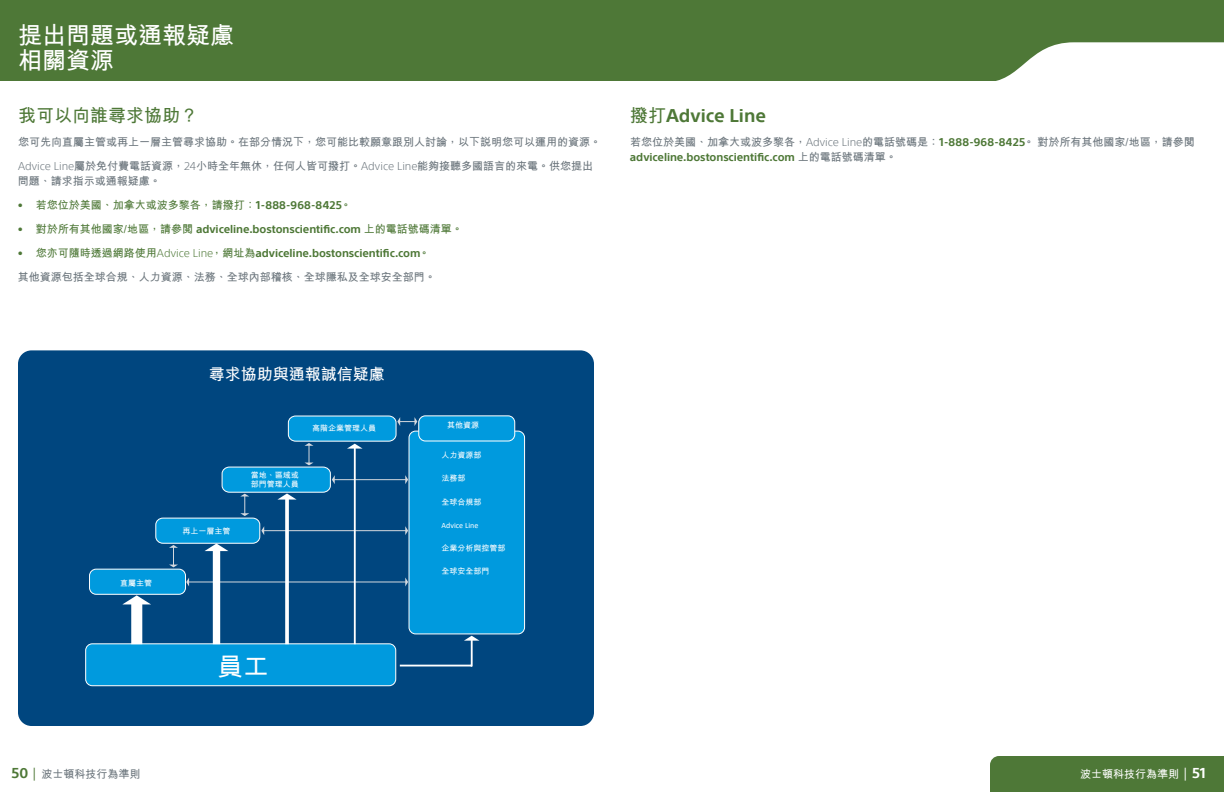
<style>
.page{position:relative;width:1224px;height:792px;background:#fff}
.page>*{position:absolute;margin:0;border:0;box-sizing:border-box;transform-origin:0 0}
.t1{font:700 26px "M Hei HK";color:#fff}
.t2{font:700 24px/25px "M Hei HK";color:#fff}
.t3{font:700 18px "SST";color:#4e7837}
.t4{font:700 18px "M Hei HK";color:#4e7837}
.t5{font:700 16px "M Hei HK";color:#fff}
.t6{font:700 11px/24px "M Hei HK";color:#6a747b}
.t7{font:700 11px "SST";letter-spacing:-.005em;color:#4e7837}
.t8{font:700 11px "M Hei HK";color:#4e7837}
.t9{font:700 11px "M Hei HK";color:#fff}
.t10{font:700 8px/9.2px "M Hei HK";color:#fff}
.t11{font:8px "Calibri";color:#fff}
.s1{font-family:"SST";font-weight:300}
.s2{font-family:"SST"}
.s3{font-weight:300}
.s4{font-family:"M Hei HK"}
.s5{font-family:"SST";color:#4e7837}
.s6{font-family:"M Hei HK";color:#6a747b}
.s7{font-family:"SST";font-size:14px;color:#4e7837}
.s8{font-family:"SST";font-weight:400;font-size:14px;color:#4e7837}
.s9{font-family:"SST";font-weight:400;font-size:14px}
.s10{font-family:"SST";font-size:14px}
</style>
<div class="page">
<div style="left:990px;top:756px;width:234px;height:36px;background:#4e7837"></div>
<div style="left:0;top:0;width:1224px;height:81px;background:#4e7837"></div>
<svg style="left:996px;top:42px;width:228px;height:39px;background:#e4eae1"></svg>
<div style="left:18px;top:350px;width:576px;height:376px;background:#00467f;border-radius:14px"></div>
<div style="left:86px;top:644px;width:310px;height:42px;background:#009ade;border-radius:7px"></div>
<div style="left:85px;top:643px;width:311px;height:43px;border:1px solid #fff;border-radius:7px"></div>
<div style="left:409px;top:431px;width:116px;height:203px;background:#009ade;border-radius:7px"></div>
<div style="left:409px;top:431px;width:116px;height:203px;border:1px solid #fff;border-radius:7px"></div>
<div style="left:90px;top:569px;width:96px;height:25px;background:#009ade;border-radius:7px"></div>
<div style="left:89px;top:569px;width:97px;height:26px;border:1px solid #fff;border-radius:7px"></div>
<div style="left:156px;top:518px;width:104px;height:25px;background:#009ade;border-radius:7px"></div>
<div style="left:155px;top:518px;width:105px;height:26px;border:1px solid #fff;border-radius:7px"></div>
<div style="left:222px;top:467px;width:108px;height:25px;background:#009ade;border-radius:7px"></div>
<div style="left:222px;top:467px;width:109px;height:26px;border:1px solid #fff;border-radius:7px"></div>
<div style="left:288px;top:416px;width:108px;height:25px;background:#009ade;border-radius:7px"></div>
<div style="left:288px;top:416px;width:109px;height:26px;border:1px solid #fff;border-radius:7px"></div>
<div style="left:419px;top:416px;width:96px;height:25px;background:#009ade;border-radius:7px"></div>
<div style="left:418px;top:415px;width:97px;height:26px;border:1px solid #fff;border-radius:7px"></div>
<hr style="left:188px;top:582px;width:218px;height:1px;background:#d4d8de">
<svg style="left:405px;top:578px;width:3px;height:8px"></svg>
<svg style="left:186px;top:578px;width:3px;height:8px"></svg>
<hr style="left:264px;top:530px;width:142px;height:1px;background:#d4d8de">
<svg style="left:405px;top:526px;width:3px;height:9px"></svg>
<svg style="left:261px;top:526px;width:3px;height:9px"></svg>
<hr style="left:334px;top:479px;width:72px;height:1px;background:#d4d8de">
<svg style="left:405px;top:475px;width:3px;height:9px"></svg>
<svg style="left:332px;top:475px;width:3px;height:9px"></svg>
<svg style="left:397px;top:417px;width:20px;height:9px"></svg>
<svg style="left:305px;top:443px;width:8px;height:22px"></svg>
<svg style="left:240px;top:494px;width:9px;height:22px"></svg>
<svg style="left:169px;top:545px;width:9px;height:22px"></svg>
<div style="left:131px;top:602px;width:11px;height:42px;background:#fff"></div>
<svg style="left:123px;top:595px;width:28px;height:9px"></svg>
<div style="left:213px;top:549px;width:7px;height:95px;background:#fff"></div>
<svg style="left:205px;top:544px;width:23px;height:7px"></svg>
<svg style="left:285px;top:500px;width:4px;height:144px"></svg>
<svg style="left:278px;top:494px;width:19px;height:6px"></svg>
<hr style="left:354px;top:447px;width:2px;height:197px;background:#fff">
<svg style="left:347px;top:444px;width:15px;height:5px"></svg>
<hr style="left:400px;top:665px;width:72px;height:1px;background:#fff">
<hr style="left:471px;top:639px;width:2px;height:27px;background:#fff">
<svg style="left:464px;top:636px;width:15px;height:5px"></svg>
<h2 class="t2" style="left:18px;top:21px;width:217px">提出問題或通報疑慮相關資源</h2>
<h3 class="t4" style="left:18px;top:102px;width:181px">我可以向誰尋求協助？</h3>
<p class="t6" style="left:18px;top:129px;width:584px">您可先向直屬主管或再上一層主管尋求協助。在部分情況下，您可能比較願意跟別人討論，以下說明您可以運用的資源。<br><span class="s1">Advice Line</span>屬於免付費電話資源，<span class="s1">24</span>小時全年無休，任何人皆可撥打。<span class="s1">Advice Line</span>能夠接聽多國語言的來電。供您提出</p>
<p class="t6" style="left:18px;top:168px;width:145px">問題、請求指示或通報疑慮。</p>
<p class="t8" style="left:18px;top:197px;width:335px"><span class="s1">•</span> 若您位於美國、加拿大或波多黎各，請撥打：<span class="s2">1-888-968-8425</span>。</p>
<p class="t7" style="left:18px;top:222px;width:446px"><span class="s3">•</span> <span class="s4">對於所有其他國家/地區，請參閱</span> adviceline.bostonscientific.com <span class="s4">上的電話號碼清單。</span></p>
<p class="t7" style="left:18px;top:246px;width:413px"><span class="s3">•</span> <span class="s4">您亦可隨時透過網路使用</span><span class="s3">Advice Line</span><span class="s4">，網址為</span>adviceline.bostonscientific.com<span class="s4">。</span></p>
<p class="t6" style="left:18px;top:264px;width:420px">其他資源包括全球合規、人力資源、法務、全球內部稽核、全球隱私及全球安全部門。</p>
<h3 class="t3" style="left:630px;top:105px;width:138px"><span class="s4">撥打</span>Advice Line</h3>
<p class="t6" style="left:630px;top:129px;width:566px">若您位於美國、加拿大或波多黎各，<span class="s1">Advice Line</span>的電話號碼是：<span class="s5">1-888-968-8425</span>。對於所有其他國家/地區，請參閱</p>
<p class="t7" style="left:630px;top:150px;width:268px">adviceline.bostonscientific.com <span class="s6">上的電話號碼清單。</span></p>
<p class="t10" style="left:120px;top:577px;width:33px">直屬主管</p>
<h3 class="t5" style="left:209px;top:362px;width:177px">尋求協助與通報誠信疑慮</h3>
<p class="t10" style="left:183px;top:526px;width:49px">再上一層主管</p>
<p class="t10" style="left:251px;top:470px;width:49px">當地、區域或部門管理人員</p>
<p class="t10" style="left:312px;top:422px;width:65px">高階企業管理人員</p>
<p class="t10" style="left:447px;top:419px;width:33px">其他資源</p>
<p class="t10" style="left:442px;top:450px;width:41px">人力資源部</p>
<p class="t10" style="left:442px;top:473px;width:25px">法務部</p>
<p class="t10" style="left:442px;top:496px;width:41px">全球合規部</p>
<p class="t11" style="left:442px;top:519px;width:38px">Advice Line</p>
<p class="t10" style="left:442px;top:543px;width:65px">企業分析與控管部</p>
<p class="t10" style="left:442px;top:566px;width:49px">全球安全部門</p>
<h1 class="t1" style="left:217px;top:647px;width:53px">員工</h1>
<p class="t6" style="left:12px;top:761px;width:130px"><span class="s7">50</span> <span class="s8">|</span> 波士頓科技行為準則</p>
<p class="t9" style="left:1080px;top:766px;width:127px">波士頓科技行為準則 <span class="s9">|</span> <span class="s10">51</span></p>
</div>
